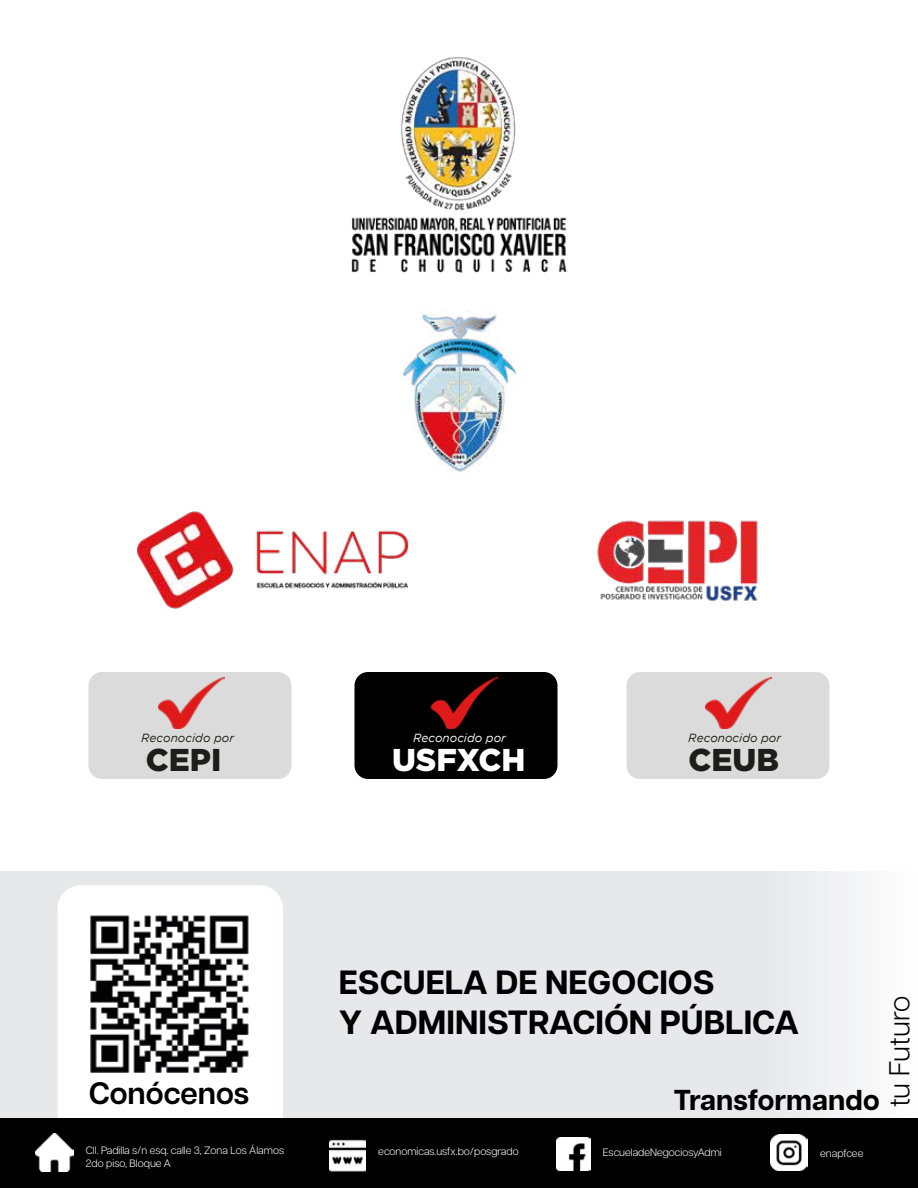
<style>
.page{position:relative;width:918px;height:1188px;background:#fff}
.page>*{position:absolute;margin:0;border:0;box-sizing:border-box;transform-origin:0 0}
.t1{font:700 33.45px/40.2px "Articulat CF";color:#000}
.t2{font:900 31.5px "Gotham";color:#1d1d1b}
.t3{font:900 31.5px "Gotham";color:#fff}
.t4{font:600 31.05px "Articulat CF";color:#000}
.t5{font:700 28.8px "Articulat CF";color:#000}
.t6{font:300 28.8px "Articulat CF";color:#000}
.t7{font:italic 11.85px "Gotham";color:#1d1d1b}
.t8{font:italic 11.85px "Gotham";color:#fff}
.t9{font:300 10.65px/12.8px "Articulat CF";color:#fff}
</style>
<div class="page">
<div style="left:84px;top:668px;width:212px;height:115px;background:#dbdbdb;border-radius:18px"></div>
<div style="left:80px;top:663px;width:220px;height:125px;border:9px solid #fff;border-radius:18px"></div>
<div style="left:350px;top:668px;width:212px;height:115px;background:#000;border-radius:18px"></div>
<div style="left:346px;top:663px;width:221px;height:125px;border:9px solid #fff;border-radius:18px"></div>
<div style="left:622px;top:668px;width:212px;height:115px;background:#dbdbdb;border-radius:18px"></div>
<div style="left:618px;top:663px;width:220px;height:125px;border:9px solid #fff;border-radius:18px"></div>
<img style="left:706px;top:678px;width:65px;height:51px">
<img style="left:432px;top:678px;width:65px;height:51px">
<img style="left:159px;top:678px;width:65px;height:51px">
<div style="left:0;top:872px;width:918px;height:254px;background:linear-gradient(to right,#e4e5e7,#eeeff0)"></div>
<svg style="left:58px;top:885px;width:225px;height:233px"></svg>
<div style="left:0;top:1118px;width:918px;height:70px;background:#000"></div>
<img style="left:557px;top:1137px;width:34px;height:34px">
<img style="left:36px;top:1134px;width:37px;height:37px">
<img style="left:771px;top:1134px;width:36px;height:37px">
<img style="left:329px;top:1139px;width:36px;height:33px">
<img style="left:89px;top:914px;width:162px;height:161px">
<img style="left:402px;top:313px;width:115px;height:159px">
<img style="left:351px;top:57px;width:216px;height:216px">
<img style="left:597px;top:520px;width:161px;height:82px">
<img style="left:136px;top:511px;width:273px;height:98px">
<p class="t7" style="left:141px;top:731px;width:94px">Reconocido por</p>
<h2 class="t2" style="left:146px;top:742px;width:77px">CEPI</h2>
<p class="t8" style="left:413px;top:731px;width:94px">Reconocido por</p>
<h2 class="t3" style="left:392px;top:742px;width:135px">USFXCH</h2>
<p class="t7" style="left:688px;top:731px;width:94px">Reconocido por</p>
<h2 class="t2" style="left:688px;top:742px;width:92px">CEUB</h2>
<h3 class="t4" style="left:89px;top:1075px;width:162px">Conócenos</h3>
<h1 class="t1" style="left:339px;top:964px;width:462px">ESCUELA DE NEGOCIOS<br>Y ADMINISTRACIÓN PÚBLICA</h1>
<h3 class="t5" style="left:674px;top:1083px;width:207px">Transformando</h3>
<h3 class="t6" style="left:883px;top:1107px;width:114px;rotate:-90deg">tu Futuro</h3>
<p class="t9" style="left:86px;top:1144px;width:200px">Cll. Padilla s/n esq. calle 3, Zona Los Álamos<br>2do piso, Bloque A</p>
<p class="t9" style="left:378px;top:1145px;width:142px">economicas.usfx.bo/posgrado</p>
<p class="t9" style="left:603px;top:1146px;width:120px">EscueladeNegociosyAdmi</p>
<p class="t9" style="left:820px;top:1147px;width:45px">enapfcee</p>
</div>
